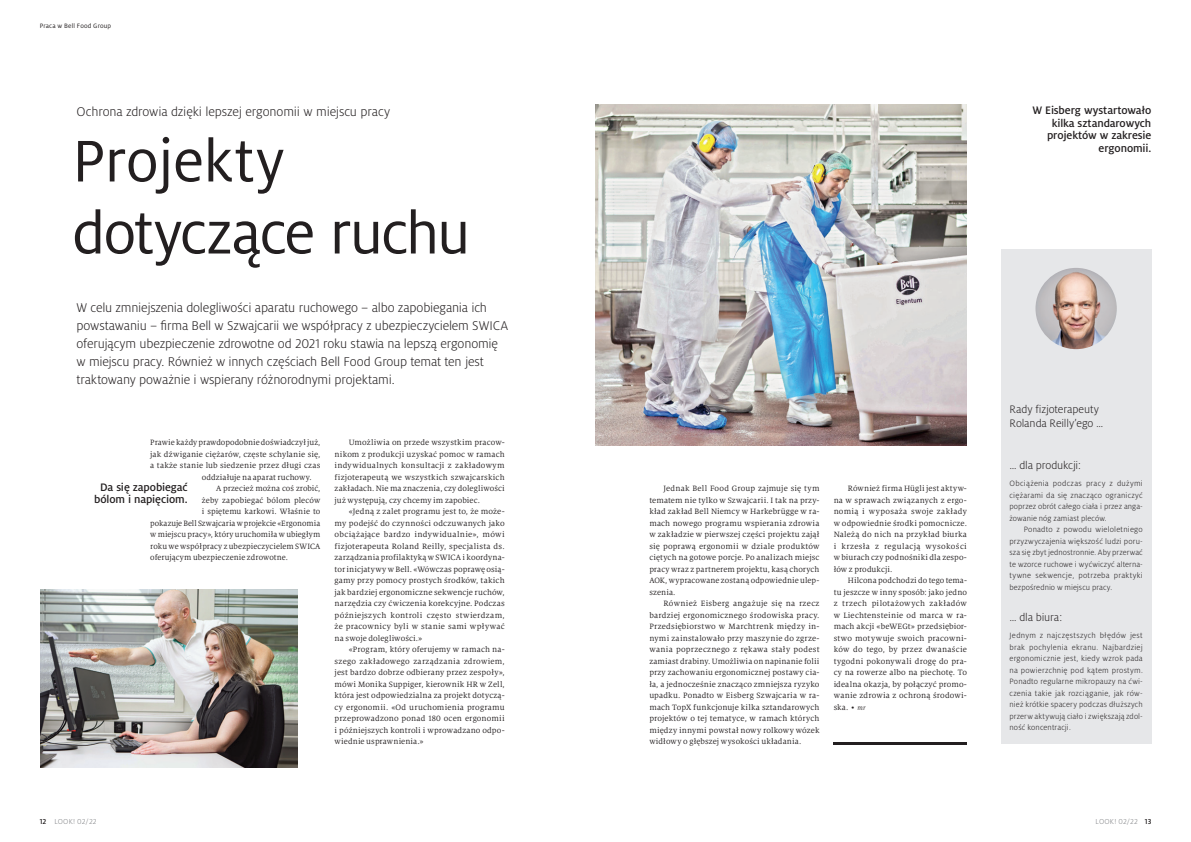
<style>
.page{position:relative;width:1191px;height:842px;background:#fff}
.page>*{position:absolute;margin:0;border:0;box-sizing:border-box;transform-origin:0 0}
.t1{font:65px/72px "Milo Pro";letter-spacing:-.02em;color:#231f20}
.t2{font:300 14px/18px "Milo Pro";letter-spacing:-.015em;color:#231f20}
.t3{font:500 12px/12.5px "Milo Pro";letter-spacing:-.005em;color:#231f20;text-align:center}
.t4{font:300 12px/14px "Milo Pro";letter-spacing:-.01em;color:#231f20}
.t5{font:8.5px/11.5px "Milo Serif Pro";letter-spacing:.01em;color:#231f20;text-align:justify}
.t6{font:300 8.5px/11.5px "Milo Pro";letter-spacing:.015em;color:#231f20;text-align:justify}
.t7{font:300 8px "Milo Pro";letter-spacing:.025em;color:#808285}
.t8{font:7px "Milo Pro";letter-spacing:.02em;color:#231f20}
.s1{font-weight:500;color:#231f20}
.s2{font-style:italic;font-size:7px}
</style>
<div class="page">
<img style="left:40px;top:589px;width:258px;height:178px">
<div style="left:1001px;top:250px;width:150px;height:494px;background:#e6e7e9"></div>
<img style="left:595px;top:105px;width:372px;height:340px">
<img style="left:1035px;top:268px;width:81px;height:81px;border-radius:41px">
<hr style="left:833px;top:742px;width:134px;height:2px;background:#231f20">
<p class="t8" style="left:40px;top:22px;width:73px">Praca w Bell Food Group</p>
<h2 class="t2" style="left:77px;top:103px;width:315px">Ochrona zdrowia dzięki lepszej ergonomii w miejscu pracy</h2>
<h1 class="t1" style="left:72px;top:125px;width:399px">Projekty dotyczące ruchu</h1>
<p class="t2" style="left:77px;top:299px;width:433px">W celu zmniejszenia dolegliwości aparatu ruchowego – albo zapobiegania ich powstawaniu – firma Bell w Szwajcarii we współpracy z ubezpieczycielem SWICA oferującym ubezpieczenie zdrowotne od 2021 roku stawia na lepszą ergonomię w miejscu pracy. Również w innych częściach Bell Food Group temat ten jest traktowany poważnie i wspierany różnorodnymi projektami.</p>
<p class="t5" style="left:150px;top:437px;width:172px">Prawie każdy prawdopodobnie doświadczył już,</p>
<p class="t5" style="left:150px;top:448px;width:172px">jak dźwiganie ciężarów, częste schylanie się,</p>
<p class="t5" style="left:150px;top:460px;width:172px">a także stanie lub siedzenie przez długi czas</p>
<p class="t5" style="left:202px;top:471px;width:111px">oddziałuje na aparat ruchowy.</p>
<p class="t5" style="left:216px;top:483px;width:106px">A przecież można coś zrobić,</p>
<p class="t5" style="left:202px;top:494px;width:120px">żeby zapobiegać bólom pleców</p>
<p class="t5" style="left:202px;top:506px;width:120px">i spiętemu karkowi. Właśnie to</p>
<p class="t5" style="left:150px;top:517px;width:172px">pokazuje Bell Szwajcaria w projekcie «Ergonomia</p>
<p class="t5" style="left:150px;top:529px;width:172px">w miejscu pracy», który uruchomiła w ubiegłym</p>
<p class="t5" style="left:150px;top:540px;width:172px">roku we współpracy z ubezpieczycielem SWICA</p>
<p class="t5" style="left:150px;top:552px;width:139px">oferującym ubezpieczenie zdrowotne.</p>
<h3 class="t3" style="left:94px;top:481px;width:95px">Da się zapobiegać bólom i napięciom.</h3>
<p class="t5" style="left:334px;top:437px;width:172px;text-indent:14px">Umożliwia on przede wszystkim pracow&shy;nikom z produkcji uzyskać pomoc w ramach indywidualnych konsultacji z zakładowym fizjoterapeutą we wszystkich szwajcarskich zakładach. Nie ma znaczenia, czy dolegliwości już występują, czy chcemy im zapobiec.</p>
<p class="t5" style="left:334px;top:506px;width:172px;text-indent:14px">«Jedną z zalet programu jest to, że może&shy;my podejść do czynności odczuwanych jako obciążające bardzo indywidualnie», mówi fizjoterapeuta Roland Reilly, specjalista ds. zarządzania profilaktyką w SWICA i koordyna&shy;tor inicjatywy w Bell. «Wówczas poprawę osią&shy;gamy przy pomocy prostych środków, takich jak bardziej ergonomiczne sekwencje ruchów, narzędzia czy ćwiczenia korekcyjne. Podczas późniejszych kontroli często stwierdzam, że pracownicy byli w stanie sami wpływać na swoje dolegliwości.»</p>
<p class="t5" style="left:334px;top:644px;width:172px;text-indent:14px">«Program, który oferujemy w ramach na&shy;szego zakładowego zarządzania zdrowiem, jest bardzo dobrze odbierany przez zespoły», mówi Monika Suppiger, kierownik HR w Zell, która jest odpowiedzialna za projekt dotyczą&shy;cy ergonomii. «Od uruchomienia programu przeprowadzono ponad 180 ocen ergonomii i późniejszych kontroli i wprowadzano odpo&shy;wiednie usprawnienia.»</p>
<p class="t7" style="left:40px;top:817px;width:58px"><span class="s1">12</span> LOOK! 02/22</p>
<h3 class="t3" style="left:1032px;top:104px;width:120px;text-align:right">W Eisberg wystartowało kilka sztandarowych projektów w zakresie ergonomii.</h3>
<p class="t5" style="left:649px;top:483px;width:172px;text-indent:14px">Jednak Bell Food Group zajmuje się tym tematem nie tylko w Szwajcarii. I tak na przy&shy;kład zakład Bell Niemcy w Harkebrügge w ra&shy;mach nowego programu wspierania zdrowia w zakładzie w pierwszej części projektu zajął się poprawą ergonomii w dziale produktów ciętych na gotowe porcje. Po analizach miejsc pracy wraz z partnerem projektu, kasą chorych AOK, wypracowane zostaną odpowiednie ulep&shy;szenia.</p>
<p class="t5" style="left:649px;top:598px;width:172px;text-indent:14px">Również Eisberg angażuje się na rzecz bardziej ergonomicznego środowiska pracy.<br>Przedsiębiorstwo w Marchtrenk między in&shy;nymi zainstalowało przy maszynie do zgrze&shy;wania poprzecznego z rękawa stały podest zamiast drabiny. Umożliwia on napinanie folii przy zachowaniu ergonomicznej postawy cia&shy;ła, a jednocześnie znacząco zmniejsza ryzyko upadku. Ponadto w Eisberg Szwajcaria w ra&shy;mach TopX funkcjonuje kilka sztandarowych projektów o tej tematyce, w ramach których między innymi powstał nowy rolkowy wózek widłowy o głębszej wysokości układania.</p>
<p class="t5" style="left:833px;top:483px;width:135px;text-indent:14px">Również firma Hügli jest aktyw&shy;na w sprawach związanych z ergo&shy;nomią i wyposaża swoje zakłady w odpowiednie środki pomocnicze.<br>Należą do nich na przykład biurka i krzesła z regulacją wysokości w biurach czy podnośniki dla zespo&shy;łów z produkcji.</p>
<p class="t5" style="left:833px;top:575px;width:135px;text-indent:14px">Hilcona podchodzi do tego tema&shy;tu jeszcze w inny sposób: jako jedno z trzech pilotażowych zakładów w Liechtensteinie od marca w ra&shy;mach akcji «beWEGt» przedsiębior&shy;stwo motywuje swoich pracowni&shy;ków do tego, by przez dwanaście tygodni pokonywali drogę do pra&shy;cy na rowerze albo na piechotę. To idealna okazja, by połączyć promo&shy;wanie zdrowia z ochroną środowi&shy;ska. • <span class="s2">mr</span></p>
<h3 class="t4" style="left:1009px;top:402px;width:95px">Rady fizjoterapeuty<br>Rolanda Reilly’ego …</h3>
<h3 class="t4" style="left:1009px;top:458px;width:73px">… dla produkcji:</h3>
<p class="t6" style="left:1009px;top:478px;width:135px">Obciążenia podczas pracy z dużymi ciężarami da się znacząco ograniczyć poprzez obrót całego ciała i przez anga&shy;żowanie nóg zamiast pleców.</p>
<p class="t6" style="left:1009px;top:524px;width:135px;text-indent:14px">Ponadto z powodu wieloletniego przyzwyczajenia większość ludzi poru&shy;sza się zbyt jednostronnie. Aby przerwać te wzorce ruchowe i wyćwiczyć alterna&shy;tywne sekwencje, potrzeba praktyki bezpośrednio w miejscu pracy.</p>
<h3 class="t4" style="left:1009px;top:610px;width:54px">… dla biura:</h3>
<p class="t6" style="left:1009px;top:630px;width:135px">Jednym z najczęstszych błędów jest brak pochylenia ekranu. Najbardziej ergonomicznie jest, kiedy wzrok pada na powierzchnię pod kątem prostym.<br>Ponadto regularne mikropauzy na ćwi&shy;czenia takie jak rozciąganie, jak rów&shy;nież krótkie spacery podczas dłuższych przerw aktywują ciało i zwiększają zdol&shy;ność koncentracji.</p>
<p class="t7" style="left:1095px;top:817px;width:57px">LOOK! 02/22 <span class="s1">13</span></p>
</div>
